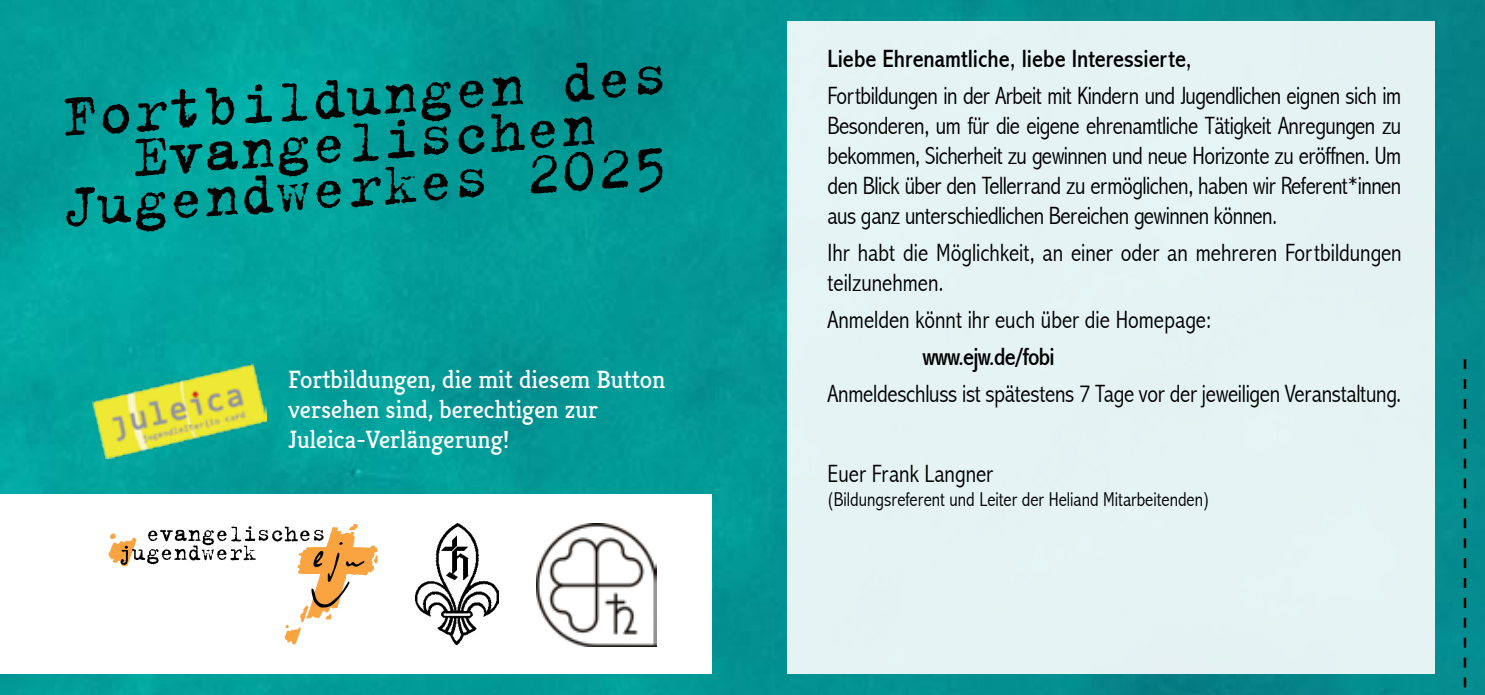
<style>
.page{position:relative;width:1485px;height:695px;background:#fff}
.page>*{position:absolute;margin:0;border:0;box-sizing:border-box;transform-origin:0 0}
.t1{font:65px "Trixie";color:#000}
.t2{font:300 condensed 25px/30px "Abadi";color:#000;text-align:justify}
.t3{font:25px/30px "Kreon";color:#fff}
.t4{font:condensed 25px "Abadi";color:#000}
.t5{font:condensed 25px "Abadi";letter-spacing:-.03em;color:#000}
.t6{font:300 condensed 20px "Abadi";color:#000}
</style>
<div class="page">
<img style="left:0;top:0;width:1485px;height:694px">
<div style="left:787px;top:21px;width:648px;height:652px;background:#e5f3f3"></div>
<svg style="left:1463px;top:359px;width:3px;height:335px"></svg>
<div style="left:0;top:494px;width:712px;height:179px;background:#fff"></div>
<img style="left:92px;top:363px;width:175px;height:95px">
<img style="left:536px;top:524px;width:121px;height:122px">
<img style="left:416px;top:524px;width:82px;height:120px">
<svg style="left:109px;top:524px;width:269px;height:120px"></svg>
<h1 class="t1" style="left:57px;top:74px;width:609px;rotate:-4deg">Fortbildungen des</h1>
<h1 class="t1" style="left:129px;top:114px;width:466px;rotate:-4deg">Evangelischen</h1>
<h1 class="t1" style="left:57px;top:164px;width:609px;rotate:-4deg">Jugendwerkes 2025</h1>
<p class="t3" style="left:288px;top:365px;width:378px">Fortbildungen, die mit diesem Button versehen sind, berechtigen zur<br>Juleica-Verlängerung!</p>
<p class="t4" style="left:827px;top:44px;width:366px">Liebe Ehrenamtliche, liebe Interessierte,</p>
<p class="t2" style="left:827px;top:80px;width:575px">Fortbildungen in der Arbeit mit Kindern und Jugendlichen eignen sich im Besonderen, um für die eigene ehrenamtliche Tätigkeit Anregungen zu bekommen, Sicherheit zu gewinnen und neue Horizonte zu eröffnen. Um den Blick über den Tellerrand zu ermöglichen, haben wir Referent*innen aus ganz unterschiedlichen Bereichen gewinnen können.</p>
<p class="t2" style="left:827px;top:237px;width:576px">Ihr habt die Möglichkeit, an einer oder an mehreren Fortbildungen teilzunehmen.</p>
<p class="t2" style="left:827px;top:305px;width:385px">Anmelden könnt ihr euch über die Homepage:</p>
<p class="t5" style="left:922px;top:342px;width:134px">www.ejw.de/fobi</p>
<p class="t2" style="left:827px;top:379px;width:575px">Anmeldeschluss ist spätestens 7 Tage vor der jeweiligen Veranstaltung.</p>
<p class="t2" style="left:827px;top:458px;width:167px">Euer Frank Langner</p>
<p class="t6" style="left:827px;top:487px;width:383px">(Bildungsreferent und Leiter der Heliand Mitarbeitenden)</p>
</div>
